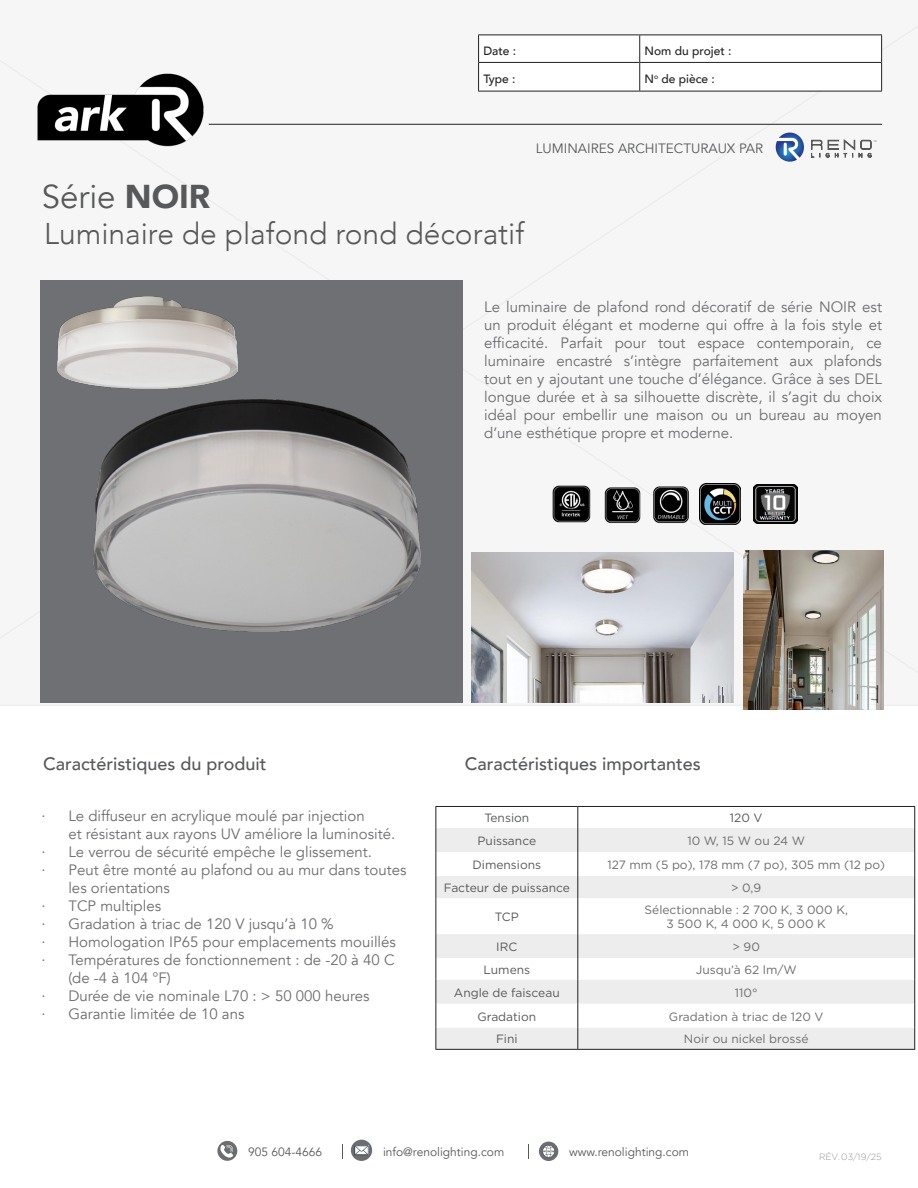
<style>
.page{position:relative;width:918px;height:1188px;background:#fff}
.page>*{position:absolute;margin:0;border:0;box-sizing:border-box;transform-origin:0 0}
.t1{font:33px "Avenir";color:#57585a}
.t2{font:300 30px "Avenir";color:#57585a}
.t3{font:500 18px "Avenir";color:#57585a}
.t4{font:15px/18px "Avenir";color:#6c6d70}
.t5{font:13.5px "Avenir";color:#57585a}
.t6{font:12px/14.4px "Gotham";color:#6c6d70;text-align:center}
.t7{font:12px "Gotham";color:#57585a}
.t8{font:12px "Avenir";color:#57585a}
.t9{font:500 12px "Avenir";color:#231f20}
.t10{font:300 9px "Gotham";color:#939598}
.s1{font-weight:900}
</style>
<div class="page">
<div style="left:351px;top:1140px;width:21px;height:21px;background:#6c6d70;border-radius:50%"></div>
<svg style="left:354px;top:1145px;width:15px;height:10px"></svg>
<div style="left:539px;top:1142px;width:19px;height:19px;background:#6c6d70;border-radius:50%"></div>
<svg style="left:542px;top:1145px;width:13px;height:13px"></svg>
<div style="left:217px;top:1141px;width:20px;height:20px;background:#6c6d70;border-radius:50%"></div>
<svg style="left:219px;top:1145px;width:14px;height:13px"></svg>
<svg style="left:342px;top:1145px;width:1px;height:14px"></svg>
<svg style="left:528px;top:1145px;width:1px;height:14px"></svg>
<div style="left:0;top:25px;width:918px;height:681px;background:#f6f6f6"></div>
<svg style="left:478px;top:35px;width:404px;height:56px"></svg>
<hr style="left:478px;top:91px;width:162px;height:1px;background:#231f20">
<hr style="left:640px;top:91px;width:242px;height:1px;background:#231f20">
<svg style="left:811px;top:139px;width:65px;height:19px"></svg>
<svg style="left:776px;top:133px;width:28px;height:29px"></svg>
<img style="left:551px;top:484px;width:40px;height:39px">
<div style="left:40px;top:281px;width:423px;height:422px;background:#6f7073"></div>
<img style="left:30px;top:52px;width:181px;height:102px">
<img style="left:472px;top:552px;width:261px;height:150px">
<img style="left:743px;top:551px;width:141px;height:158px">
<hr style="left:209px;top:124px;width:673px;height:1px;background:#231f20">
<svg style="left:436px;top:828px;width:478px;height:221px;fill:#ededed"></svg>
<svg style="left:577px;top:807px;width:1px;height:91px"></svg>
<hr style="left:577px;top:898px;width:1px;height:36px;background:#231f20">
<hr style="left:435px;top:806px;width:143px;height:1px;background:#231f20">
<hr style="left:578px;top:806px;width:337px;height:1px;background:#231f20">
<svg style="left:435px;top:807px;width:1px;height:91px"></svg>
<svg style="left:914px;top:807px;width:1px;height:91px"></svg>
<hr style="left:435px;top:898px;width:1px;height:36px;background:#231f20">
<hr style="left:914px;top:898px;width:1px;height:36px;background:#231f20">
<svg style="left:435px;top:934px;width:1px;height:115px"></svg>
<svg style="left:577px;top:934px;width:1px;height:115px"></svg>
<svg style="left:914px;top:934px;width:1px;height:115px"></svg>
<hr style="left:435px;top:1049px;width:143px;height:1px;background:#231f20">
<hr style="left:578px;top:1049px;width:337px;height:1px;background:#231f20">
<img style="left:604px;top:485px;width:39px;height:39px">
<img style="left:651px;top:484px;width:40px;height:40px">
<img style="left:700px;top:484px;width:40px;height:40px">
<img style="left:754px;top:485px;width:43px;height:38px">
<img style="left:93px;top:399px;width:327px;height:233px">
<img style="left:58px;top:297px;width:179px;height:92px">
<p class="t9" style="left:483px;top:40px;width:34px">Date :</p>
<p class="t9" style="left:645px;top:40px;width:88px">Nom du projet :</p>
<p class="t9" style="left:483px;top:68px;width:34px">Type :</p>
<p class="t9" style="left:645px;top:68px;width:72px">N<sup>o</sup> de pièce :</p>
<p class="t5" style="left:536px;top:140px;width:229px">LUMINAIRES ARCHITECTURAUX PAR</p>
<p class="t1" style="left:42px;top:177px;width:170px">Série <span class="s1">NOIR</span></p>
<p class="t2" style="left:44px;top:216px;width:482px">Luminaire de plafond rond décoratif</p>
<p class="t4" style="left:484px;top:298px;width:399px;text-align:justify">Le luminaire de plafond rond décoratif de série NOIR est un produit élégant et moderne qui offre à la fois style et efficacité. Parfait pour tout espace contemporain, ce luminaire encastré s’intègre parfaitement aux plafonds tout en y ajoutant une touche d’élégance. Grâce à ses DEL longue durée et à sa silhouette discrète, il s’agit du choix idéal pour embellir une maison ou un bureau au moyen d’une esthétique propre et moderne.</p>
<p class="t3" style="left:43px;top:748px;width:225px">Caractéristiques du produit</p>
<p class="t4" style="left:68px;top:807px;width:328px;text-indent:-27px">· Le diffuseur en acrylique moulé par injection<br>et résistant aux rayons UV améliore la luminosité.</p>
<p class="t4" style="left:41px;top:843px;width:332px">· Le verrou de sécurité empêche le glissement.</p>
<p class="t4" style="left:68px;top:861px;width:340px;text-indent:-27px">· Peut être monté au plafond ou au mur dans toutes les orientations</p>
<p class="t4" style="left:41px;top:897px;width:121px">· TCP multiples</p>
<p class="t4" style="left:41px;top:915px;width:294px">· Gradation à triac de 120 V jusqu’à 10 %</p>
<p class="t4" style="left:41px;top:933px;width:356px">· Homologation IP65 pour emplacements mouillés</p>
<p class="t4" style="left:68px;top:951px;width:328px;text-indent:-27px">· Températures de fonctionnement : de -20 à 40 C (de -4 à 104 °F)</p>
<p class="t4" style="left:41px;top:987px;width:330px">· Durée de vie nominale L70 : &gt; 50 000 heures</p>
<p class="t4" style="left:41px;top:1005px;width:205px">· Garantie limitée de 10 ans</p>
<p class="t3" style="left:465px;top:748px;width:237px">Caractéristiques importantes</p>
<p class="t7" style="left:484px;top:810px;width:46px">Tension</p>
<p class="t7" style="left:730px;top:810px;width:34px">120 V</p>
<p class="t7" style="left:478px;top:833px;width:60px">Puissance</p>
<p class="t6" style="left:687px;top:833px;width:119px">10 W, 15 W ou 24 W</p>
<p class="t7" style="left:472px;top:857px;width:70px">Dimensions</p>
<p class="t6" style="left:607px;top:857px;width:279px">127 mm (5 po), 178 mm (7 po), 305 mm (12 po)</p>
<p class="t7" style="left:444px;top:880px;width:128px">Facteur de puissance</p>
<p class="t6" style="left:731px;top:880px;width:32px">&gt; 0,9</p>
<p class="t7" style="left:495px;top:909px;width:26px">TCP</p>
<p class="t6" style="left:645px;top:902px;width:205px">Sélectionnable : 2 700 K, 3 000 K,<br>3 500 K, 4 000 K, 5 000 K</p>
<p class="t7" style="left:496px;top:939px;width:23px">IRC</p>
<p class="t6" style="left:733px;top:939px;width:29px">&gt; 90</p>
<p class="t7" style="left:484px;top:962px;width:48px">Lumens</p>
<p class="t6" style="left:696px;top:962px;width:103px">Jusqu’à 62 lm/W</p>
<p class="t7" style="left:454px;top:985px;width:107px">Angle de faisceau</p>
<p class="t6" style="left:735px;top:985px;width:24px">110°</p>
<p class="t7" style="left:477px;top:1009px;width:60px">Gradation</p>
<p class="t6" style="left:669px;top:1009px;width:156px">Gradation à triac de 120 V</p>
<p class="t7" style="left:496px;top:1031px;width:23px">Fini</p>
<p class="t6" style="left:684px;top:1032px;width:126px">Noir ou nickel brossé</p>
<p class="t8" style="left:248px;top:1145px;width:76px">905 604-4666</p>
<p class="t8" style="left:383px;top:1145px;width:123px">info@renolighting.com</p>
<p class="t8" style="left:569px;top:1145px;width:121px">www.renolighting.com</p>
<p class="t10" style="left:819px;top:1152px;width:64px">RÉV. 03/19/25</p>
</div>
